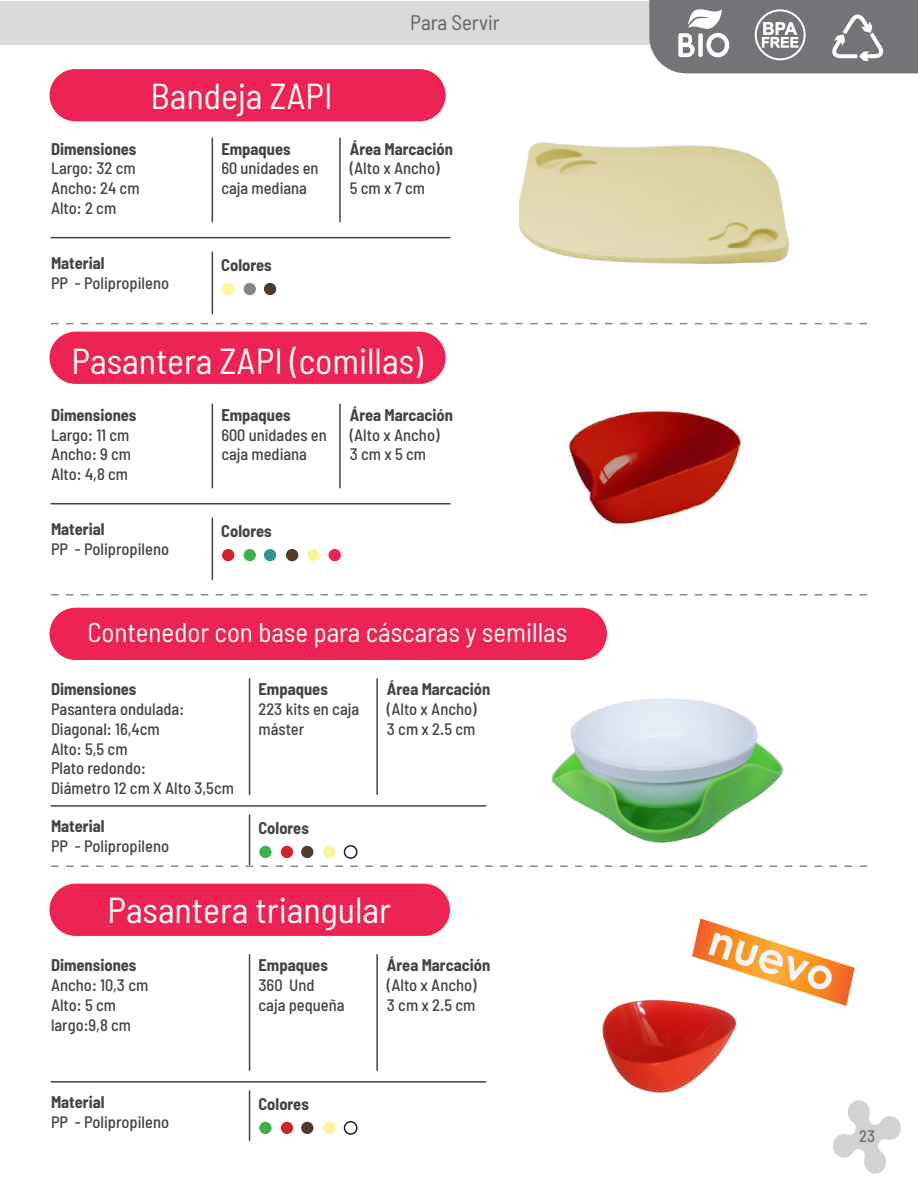
<style>
.page{position:relative;width:918px;height:1188px;background:#fff}
.page>*{position:absolute;margin:0;border:0;box-sizing:border-box;transform-origin:0 0}
.t1{font:700 42.75px "Century Gothic";color:#f2f3f4}
.t2{font:semi-condensed 36px "Barlow";color:#fff}
.t3{font:semi-condensed 27px "Barlow";color:#fff}
.t4{font:semi-condensed 21px "Barlow";color:#5d6161}
.t5{font:500 semi-condensed 16.5px/19.8px "Barlow";color:#414243}
.t6{font:700 semi-condensed 16.5px "Barlow";color:#414243}
.t7{font:500 semi-condensed 16.5px "Barlow";color:#6a6b6e}
</style>
<div class="page">
<div style="left:1px;top:1px;width:916px;height:44px;background:#d9dada"></div>
<svg style="left:833px;top:1100px;width:68px;height:74px"></svg>
<svg style="left:51px;top:323px;width:816px;height:1px"></svg>
<svg style="left:51px;top:594px;width:816px;height:2px"></svg>
<svg style="left:51px;top:865px;width:816px;height:2px"></svg>
<img style="left:566px;top:407px;width:184px;height:125px">
<div style="left:49px;top:332px;width:397px;height:52px;background:#ec2353;border-radius:26px"></div>
<hr style="left:212px;top:404px;width:1px;height:84px;background:#414243">
<hr style="left:212px;top:518px;width:1px;height:62px;background:#414243">
<hr style="left:339px;top:404px;width:2px;height:84px;background:#414243">
<hr style="left:51px;top:503px;width:399px;height:1px;background:#414243">
<img style="left:519px;top:142px;width:270px;height:122px">
<div style="left:49px;top:69px;width:397px;height:52px;background:#ec2353;border-radius:26px"></div>
<hr style="left:212px;top:138px;width:1px;height:84px;background:#414243">
<hr style="left:212px;top:252px;width:1px;height:62px;background:#414243">
<hr style="left:339px;top:138px;width:2px;height:84px;background:#414243">
<hr style="left:51px;top:237px;width:399px;height:1px;background:#414243">
<div style="left:222px;top:283px;width:12px;height:12px;background:#fff79c;border-radius:50%"></div>
<div style="left:244px;top:283px;width:12px;height:12px;background:#848689;border-radius:50%"></div>
<div style="left:264px;top:283px;width:12px;height:12px;background:#4e3b29;border-radius:50%"></div>
<div style="left:222px;top:549px;width:12px;height:12px;background:#d1232a;border-radius:50%"></div>
<div style="left:244px;top:549px;width:12px;height:12px;background:#40ae49;border-radius:50%"></div>
<div style="left:264px;top:549px;width:12px;height:12px;background:#329597;border-radius:50%"></div>
<div style="left:286px;top:549px;width:12px;height:12px;background:#4e3b29;border-radius:50%"></div>
<div style="left:307px;top:549px;width:13px;height:12px;background:#f8f49e;border-radius:50%"></div>
<div style="left:329px;top:549px;width:12px;height:12px;background:#ed2152;border-radius:50%"></div>
<img style="left:551px;top:698px;width:233px;height:145px">
<div style="left:49px;top:608px;width:558px;height:52px;background:#ec2353;border-radius:26px"></div>
<hr style="left:249px;top:679px;width:1px;height:115px;background:#414243">
<hr style="left:249px;top:815px;width:1px;height:50px;background:#414243">
<hr style="left:376px;top:679px;width:2px;height:115px;background:#414243">
<hr style="left:51px;top:805px;width:435px;height:2px;background:#414243">
<div style="left:259px;top:846px;width:13px;height:12px;background:#40ae49;border-radius:50%"></div>
<div style="left:281px;top:846px;width:12px;height:12px;background:#d1232a;border-radius:50%"></div>
<div style="left:301px;top:846px;width:12px;height:12px;background:#4e3b29;border-radius:50%"></div>
<div style="left:323px;top:846px;width:12px;height:12px;background:#f7f39f;border-radius:50%"></div>
<div style="left:344px;top:845px;width:14px;height:14px;border:2px solid #231f20;border-radius:50%"></div>
<img style="left:602px;top:999px;width:135px;height:94px">
<div style="left:49px;top:884px;width:401px;height:52px;background:#ec2353;border-radius:26px"></div>
<hr style="left:249px;top:955px;width:1px;height:115px;background:#414243">
<hr style="left:249px;top:1091px;width:1px;height:50px;background:#414243">
<hr style="left:376px;top:955px;width:2px;height:115px;background:#414243">
<hr style="left:51px;top:1081px;width:435px;height:2px;background:#414243">
<div style="left:259px;top:1122px;width:13px;height:12px;background:#40ae49;border-radius:50%"></div>
<div style="left:281px;top:1122px;width:12px;height:12px;background:#d1232a;border-radius:50%"></div>
<div style="left:301px;top:1122px;width:12px;height:12px;background:#4e3b29;border-radius:50%"></div>
<div style="left:323px;top:1122px;width:12px;height:12px;background:#f7f39f;border-radius:50%"></div>
<div style="left:344px;top:1121px;width:14px;height:14px;border:2px solid #231f20;border-radius:50%"></div>
<svg style="left:649px;top:0;width:269px;height:73px"></svg>
<svg style="left:692px;top:918px;width:163px;height:88px"></svg>
<p class="t4" style="left:410px;top:9px;width:91px">Para Servir</p>
<p class="t6" style="left:51px;top:138px;width:87px">Dimensiones</p>
<p class="t5" style="left:51px;top:158px;width:90px">Largo: 32 cm<br>Ancho: 24 cm<br>Alto: 2 cm</p>
<h2 class="t2" style="left:151px;top:74px;width:184px">Bandeja ZAPI</h2>
<p class="t6" style="left:221px;top:138px;width:71px">Empaques</p>
<p class="t5" style="left:221px;top:158px;width:99px">60 unidades en caja mediana</p>
<p class="t6" style="left:51px;top:253px;width:55px">Material</p>
<p class="t5" style="left:51px;top:273px;width:120px">PP - Polipropileno</p>
<p class="t6" style="left:221px;top:254px;width:52px">Colores</p>
<p class="t6" style="left:350px;top:138px;width:105px">Área Marcación</p>
<p class="t5" style="left:350px;top:158px;width:91px">(Alto x Ancho)<br>5 cm x 7 cm</p>
<h2 class="t2" style="left:72px;top:339px;width:353px">Pasantera ZAPI (comillas)</h2>
<p class="t6" style="left:51px;top:405px;width:87px">Dimensiones</p>
<p class="t5" style="left:51px;top:424px;width:82px;text-align:justify">Largo: 11 cm Ancho: 9 cm Alto: 4,8 cm</p>
<p class="t6" style="left:350px;top:405px;width:105px">Área Marcación</p>
<p class="t5" style="left:350px;top:424px;width:91px">(Alto x Ancho)<br>3 cm x 5 cm</p>
<p class="t6" style="left:221px;top:405px;width:71px">Empaques</p>
<p class="t5" style="left:221px;top:424px;width:107px">600 unidades en caja mediana</p>
<p class="t6" style="left:51px;top:519px;width:55px">Material</p>
<p class="t5" style="left:51px;top:539px;width:120px">PP - Polipropileno</p>
<p class="t6" style="left:221px;top:521px;width:52px">Colores</p>
<h3 class="t3" style="left:88px;top:616px;width:481px">Contenedor con base para cáscaras y semillas</h3>
<p class="t6" style="left:51px;top:679px;width:87px">Dimensiones</p>
<p class="t5" style="left:51px;top:699px;width:184px">Pasantera ondulada:<br>Diagonal: 16,4cm<br>Alto: 5,5 cm<br>Plato redondo:<br>Diámetro 12 cm X Alto 3,5cm</p>
<p class="t6" style="left:387px;top:679px;width:105px">Área Marcación</p>
<p class="t5" style="left:387px;top:699px;width:91px">(Alto x Ancho)<br>3 cm x 2.5 cm</p>
<p class="t6" style="left:259px;top:679px;width:71px">Empaques</p>
<p class="t5" style="left:259px;top:699px;width:102px">223 kits en caja máster</p>
<p class="t6" style="left:51px;top:816px;width:55px">Material</p>
<p class="t5" style="left:51px;top:836px;width:120px">PP - Polipropileno</p>
<p class="t6" style="left:259px;top:817px;width:52px">Colores</p>
<h2 class="t2" style="left:107px;top:887px;width:285px">Pasantera triangular</h2>
<p class="t6" style="left:51px;top:955px;width:87px">Dimensiones</p>
<p class="t5" style="left:51px;top:975px;width:99px">Ancho: 10,3 cm<br>Alto: 5 cm largo:9,8 cm</p>
<p class="t6" style="left:387px;top:955px;width:105px">Área Marcación</p>
<p class="t5" style="left:387px;top:975px;width:91px">(Alto x Ancho)<br>3 cm x 2.5 cm</p>
<p class="t6" style="left:259px;top:955px;width:71px">Empaques</p>
<p class="t5" style="left:259px;top:975px;width:88px">360 Und caja pequeña</p>
<p class="t6" style="left:51px;top:1092px;width:55px">Material</p>
<p class="t5" style="left:51px;top:1112px;width:120px">PP - Polipropileno</p>
<p class="t6" style="left:259px;top:1093px;width:52px">Colores</p>
<h1 class="t1" style="left:720px;top:908px;width:131px;rotate:17deg">nuevo</h1>
<p class="t7" style="left:859px;top:1126px;width:17px">23</p>
</div>
